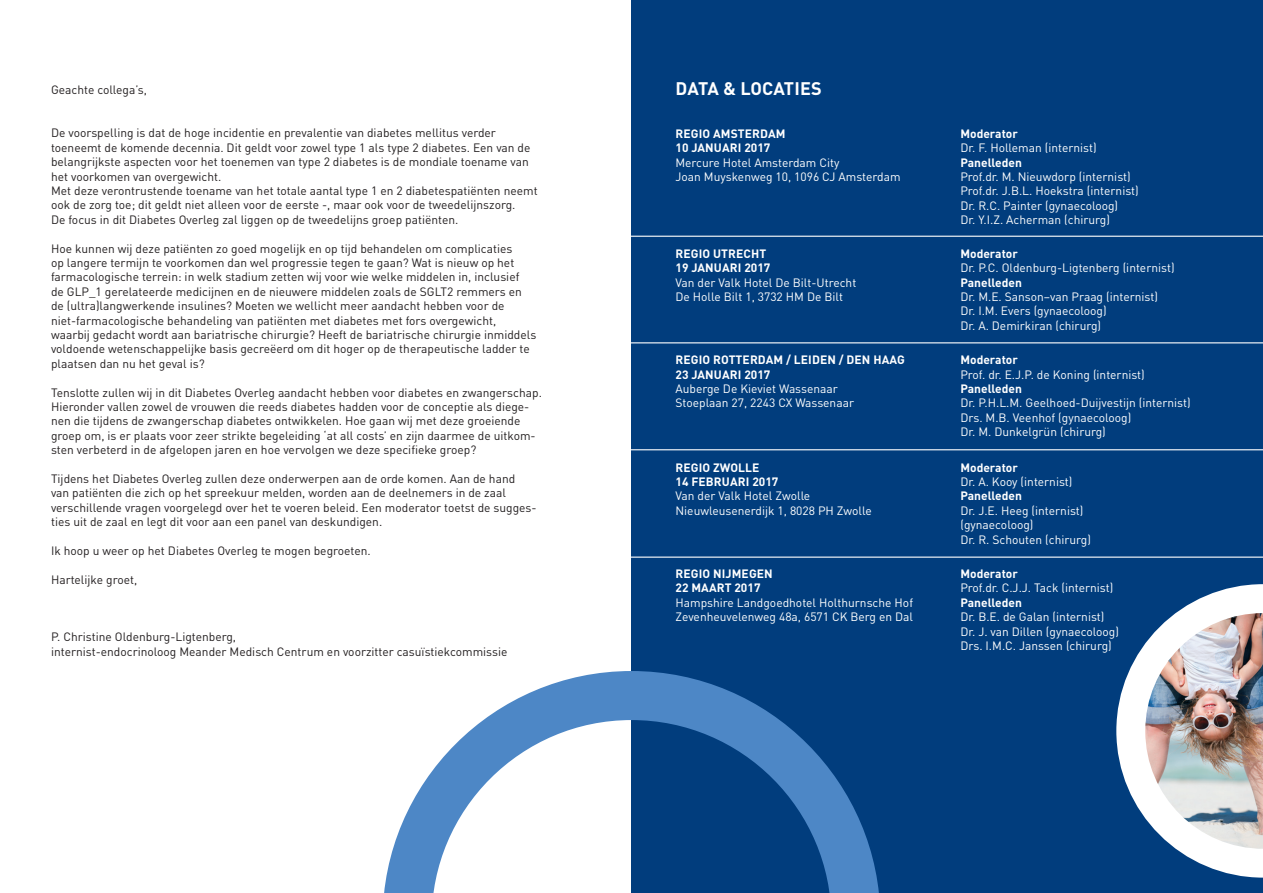
<style>
.page{position:relative;width:1263px;height:893px;background:#fff}
.page>*{position:absolute;margin:0;border:0;box-sizing:border-box;transform-origin:0 0}
.t1{font:700 18px "DIN Pro";color:#fff}
.t2{font:12px/14.4px "DIN Pro";color:#231f20}
.t3{font:12px/14.4px "DIN Pro";color:#fff}
.t4{font:700 12px/14.4px "DIN Pro";color:#fff}
</style>
<div class="page">
<div style="left:631px;top:0;width:632px;height:893px;background:#013d7d"></div>
<svg style="left:384px;top:671px;width:495px;height:222px"></svg>
<img style="left:1116px;top:584px;width:147px;height:294px">
<hr style="left:612px;top:236px;width:651px;height:1px;background:#fff">
<hr style="left:612px;top:342px;width:651px;height:1px;background:#fff">
<hr style="left:612px;top:449px;width:651px;height:1px;background:#fff">
<hr style="left:612px;top:557px;width:651px;height:1px;background:#fff">
<p class="t2" style="left:51px;top:82px;width:97px">Geachte collega’s,</p>
<p class="t2" style="left:51px;top:125px;width:488px">De voorspelling is dat de hoge incidentie en prevalentie van diabetes mellitus verder toeneemt de komende decennia. Dit geldt voor zowel type 1 als type 2 diabetes. Een van de belangrijkste aspecten voor het toenemen van type 2 diabetes is de mondiale toename van het voorkomen van overgewicht.<br>Met deze verontrustende toename van het totale aantal type 1 en 2 diabetespatiënten neemt ook de zorg toe; dit geldt niet alleen voor de eerste -, maar ook voor de tweedelijnszorg.<br>De focus in dit Diabetes Overleg zal liggen op de tweedelijns groep patiënten.</p>
<p class="t2" style="left:51px;top:241px;width:487px">Hoe kunnen wij deze patiënten zo goed mogelijk en op tijd behandelen om complicaties<br>op langere termijn te voorkomen dan wel progressie tegen te gaan? Wat is nieuw op het farmacologische terrein: in welk stadium zetten wij voor wie welke middelen in, inclusief<br>de GLP_1 gerelateerde medicijnen en de nieuwere middelen zoals de SGLT2 remmers en de (ultra)langwerkende insulines? Moeten we wellicht meer aandacht hebben voor de niet-farmacologische behandeling van patiënten met diabetes met fors overgewicht, waarbij gedacht wordt aan bariatrische chirurgie? Heeft de bariatrische chirurgie inmiddels voldoende wetenschappelijke basis gecreëerd om dit hoger op de therapeutische ladder te plaatsen dan nu het geval is?</p>
<p class="t2" style="left:51px;top:385px;width:492px">Tenslotte zullen wij in dit Diabetes Overleg aandacht hebben voor diabetes en zwangerschap.<br>Hieronder vallen zowel de vrouwen die reeds diabetes hadden voor de conceptie als diege&shy;nen die tijdens de zwangerschap diabetes ontwikkelen. Hoe gaan wij met deze groeiende groep om, is er plaats voor zeer strikte begeleiding ‘at all costs’ en zijn daarmee de uitkom&shy;sten verbeterd in de afgelopen jaren en hoe vervolgen we deze specifieke groep?</p>
<p class="t2" style="left:51px;top:471px;width:487px">Tijdens het Diabetes Overleg zullen deze onderwerpen aan de orde komen. Aan de hand<br>van patiënten die zich op het spreekuur melden, worden aan de deelnemers in de zaal verschillende vragen voorgelegd over het te voeren beleid. Een moderator toetst de sugges&shy;ties uit de zaal en legt dit voor aan een panel van deskundigen.</p>
<p class="t2" style="left:51px;top:543px;width:321px">Ik hoop u weer op het Diabetes Overleg te mogen begroeten.</p>
<p class="t2" style="left:51px;top:572px;width:88px">Hartelijke groet,</p>
<p class="t2" style="left:51px;top:629px;width:458px">P. Christine Oldenburg-Ligtenberg,<br>internist-endocrinoloog Meander Medisch Centrum en voorzitter casuïstiekcommissie</p>
<h1 class="t1" style="left:676px;top:76px;width:148px">DATA &amp; LOCATIES</h1>
<p class="t4" style="left:675px;top:126px;width:112px">REGIO AMSTERDAM<br>10 JANUARI 2017</p>
<p class="t3" style="left:675px;top:155px;width:227px">Mercure Hotel Amsterdam City<br>Joan Muyskenweg 10, 1096 CJ Amsterdam</p>
<p class="t4" style="left:675px;top:246px;width:96px">REGIO UTRECHT<br>19 JANUARI 2017</p>
<p class="t3" style="left:675px;top:274px;width:182px">Van der Valk Hotel De Bilt-Utrecht<br>De Holle Bilt 1, 3732 HM De Bilt</p>
<p class="t4" style="left:675px;top:352px;width:231px">REGIO ROTTERDAM / LEIDEN / DEN HAAG<br>23 JANUARI 2017</p>
<p class="t3" style="left:675px;top:381px;width:180px">Auberge De Kieviet Wassenaar<br>Stoeplaan 27, 2243 CX Wassenaar</p>
<p class="t4" style="left:675px;top:460px;width:104px">REGIO ZWOLLE<br>14 FEBRUARI 2017</p>
<p class="t3" style="left:675px;top:488px;width:198px">Van der Valk Hotel Zwolle<br>Nieuwleusenerdijk 1, 8028 PH Zwolle</p>
<p class="t4" style="left:675px;top:566px;width:99px">REGIO NIJMEGEN<br>22 MAART 2017</p>
<p class="t3" style="left:675px;top:595px;width:239px">Hampshire Landgoedhotel Holthurnsche Hof<br>Zevenheuvelenweg 48a, 6571 CK Berg en Dal</p>
<p class="t4" style="left:960px;top:126px;width:59px">Moderator</p>
<p class="t3" style="left:960px;top:140px;width:138px">Dr. F. Holleman (internist)</p>
<p class="t4" style="left:960px;top:155px;width:63px">Panelleden</p>
<p class="t3" style="left:960px;top:169px;width:180px">Prof.dr. M. Nieuwdorp (internist)<br>Prof.dr. J.B.L. Hoekstra (internist)<br>Dr. R.C. Painter (gynaecoloog)<br>Dr. Y.I.Z. Acherman (chirurg)</p>
<p class="t4" style="left:960px;top:246px;width:59px">Moderator</p>
<p class="t3" style="left:960px;top:260px;width:216px">Dr. P.C. Oldenburg-Ligtenberg (internist)</p>
<p class="t4" style="left:960px;top:274px;width:63px">Panelleden</p>
<p class="t3" style="left:960px;top:289px;width:199px">Dr. M.E. Sanson–van Praag (internist)<br>Dr. I.M. Evers (gynaecoloog)<br>Dr. A. Demirkiran (chirurg)</p>
<p class="t4" style="left:960px;top:352px;width:59px">Moderator</p>
<p class="t3" style="left:960px;top:367px;width:186px">Prof. dr. E.J.P. de Koning (internist)</p>
<p class="t4" style="left:960px;top:381px;width:63px">Panelleden</p>
<p class="t3" style="left:960px;top:395px;width:232px">Dr. P.H.L.M. Geelhoed-Duijvestijn (internist)<br>Drs. M.B. Veenhof (gynaecoloog)<br>Dr. M. Dunkelgrün (chirurg)</p>
<p class="t4" style="left:960px;top:460px;width:59px">Moderator</p>
<p class="t3" style="left:960px;top:474px;width:114px">Dr. A. Kooy (internist)</p>
<p class="t4" style="left:960px;top:488px;width:63px">Panelleden</p>
<p class="t3" style="left:960px;top:503px;width:132px">Dr. J.E. Heeg (internist) (gynaecoloog)<br>Dr. R. Schouten (chirurg)</p>
<p class="t4" style="left:960px;top:566px;width:59px">Moderator</p>
<p class="t3" style="left:960px;top:580px;width:154px">Prof.dr. C.J.J. Tack (internist)</p>
<p class="t4" style="left:960px;top:595px;width:63px">Panelleden</p>
<p class="t3" style="left:960px;top:609px;width:160px">Dr. B.E. de Galan (internist)<br>Dr. J. van Dillen (gynaecoloog)<br>Drs. I.M.C. Janssen (chirurg)</p>
</div>
